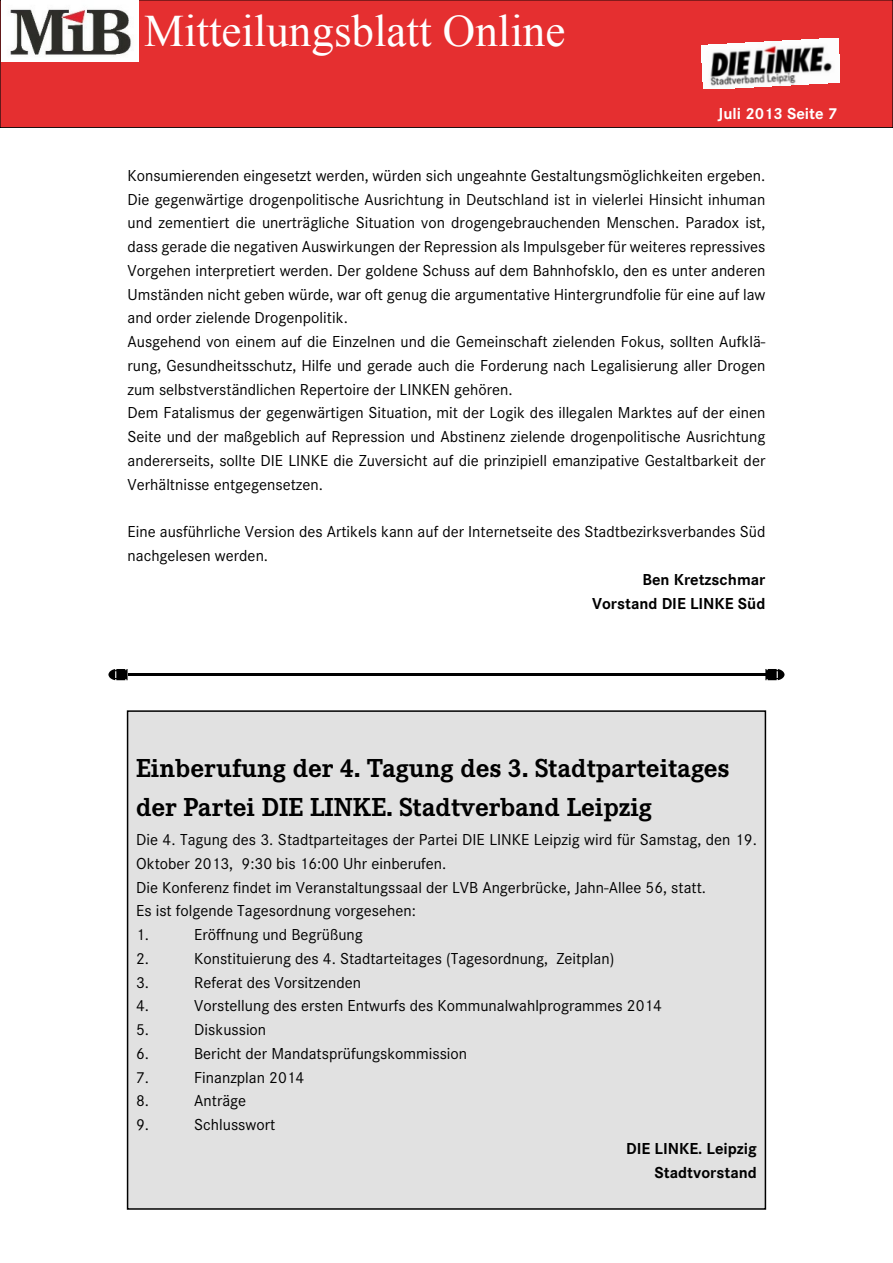
<style>
.page{position:relative;width:893px;height:1263px;background:#fff}
.page>*{position:absolute;margin:0;border:0;box-sizing:border-box;transform-origin:0 0}
.t1{font:45px "Times New Roman";color:#fff}
.t2{font:700 27px/38.8px "Corporate E";color:#000}
.t3{font:16.5px/23.7px "Corporate S";color:#000}
.t4{font:700 16.5px/23.7px "Corporate S";color:#000;text-align:right}
.t5{font:700 16.5px "Corporate S";color:#fff}
</style>
<div class="page">
<div style="left:0;top:0;width:893px;height:128px;background:#e52f30;border:1px solid #000"></div>
<img style="left:1px;top:0;width:138px;height:61px">
<img style="left:702px;top:39px;width:138px;height:50px">
<svg style="left:108px;top:669px;width:20px;height:11px"></svg>
<svg style="left:765px;top:669px;width:19px;height:11px"></svg>
<hr style="left:128px;top:673px;width:637px;height:3px;background:#000">
<div style="left:128px;top:711px;width:637px;height:498px;background:#e1e1e1"></div>
<div style="left:127px;top:710px;width:639px;height:500px;border:2px solid #000"></div>
<h1 class="t1" style="left:144px;top:15px;width:423px">Mitteilungsblatt Online</h1>
<p class="t5" style="left:718px;top:104px;width:121px">Juli 2013 Seite 7</p>
<p class="t3" style="left:128px;top:163px;width:639px">Konsumierenden eingesetzt werden, würden sich ungeahnte Gestaltungsmöglichkeiten ergeben.<br>Die gegenwärtige drogenpolitische Ausrichtung in Deutschland ist in vielerlei Hinsicht inhuman und zementiert die unerträgliche Situation von drogengebrauchenden Menschen. Paradox ist, dass gerade die negativen Auswirkungen der Repression als Impulsgeber für weiteres repressives Vorgehen interpretiert werden. Der goldene Schuss auf dem Bahnhofsklo, den es unter anderen Umständen nicht geben würde, war oft genug die argumentative Hintergrundfolie für eine auf law and order zielende Drogenpolitik.<br>Ausgehend von einem auf die Einzelnen und die Gemeinschaft zielenden Fokus, sollten Aufklä&shy;rung, Gesundheitsschutz, Hilfe und gerade auch die Forderung nach Legalisierung aller Drogen zum selbstverständlichen Repertoire der LINKEN gehören.<br>Dem Fatalismus der gegenwärtigen Situation, mit der Logik des illegalen Marktes auf der einen Seite und der maßgeblich auf Repression und Abstinenz zielende drogenpolitische Ausrichtung andererseits, sollte DIE LINKE die Zuversicht auf die prinzipiell emanzipative Gestaltbarkeit der Verhältnisse entgegensetzen.</p>
<p class="t3" style="left:128px;top:520px;width:639px">Eine ausführliche Version des Artikels kann auf der Internetseite des Stadtbezirksverbandes Süd nachgelesen werden.</p>
<p class="t4" style="left:592px;top:567px;width:175px">Ben Kretzschmar<br>Vorstand DIE LINKE Süd</p>
<h2 class="t2" style="left:136px;top:749px;width:595px">Einberufung der 4. Tagung des 3. Stadtparteitages der Partei DIE LINKE. Stadtverband Leipzig</h2>
<p class="t3" style="left:136px;top:828px;width:622px">Die 4. Tagung des 3. Stadtparteitages der Partei DIE LINKE Leipzig wird für Samstag, den 19.<br>Oktober 2013, 9:30 bis 16:00 Uhr einberufen.<br>Die Konferenz findet im Veranstaltungssaal der LVB Angerbrücke, Jahn-Allee 56, statt.<br>Es ist folgende Tagesordnung vorgesehen:<br>1.</p>
<p class="t3" style="left:194px;top:923px;width:170px">Eröffnung und Begrüßung</p>
<p class="t3" style="left:136px;top:946px;width:15px">2.</p>
<p class="t3" style="left:194px;top:946px;width:422px">Konstituierung des 4. Stadtarteitages (Tagesordnung, Zeitplan)</p>
<p class="t3" style="left:136px;top:970px;width:15px">3.</p>
<p class="t3" style="left:194px;top:970px;width:168px">Referat des Vorsitzenden</p>
<p class="t3" style="left:136px;top:994px;width:15px">4.</p>
<p class="t3" style="left:194px;top:994px;width:469px">Vorstellung des ersten Entwurfs des Kommunalwahlprogrammes 2014</p>
<p class="t3" style="left:136px;top:1018px;width:15px">5.</p>
<p class="t3" style="left:194px;top:1018px;width:74px">Diskussion</p>
<p class="t3" style="left:136px;top:1041px;width:15px">6.</p>
<p class="t3" style="left:194px;top:1041px;width:275px">Bericht der Mandatsprüfungskommission</p>
<p class="t3" style="left:136px;top:1065px;width:15px">7.</p>
<p class="t3" style="left:194px;top:1065px;width:112px">Finanzplan 2014</p>
<p class="t3" style="left:136px;top:1089px;width:15px">8.</p>
<p class="t3" style="left:194px;top:1089px;width:54px">Anträge</p>
<p class="t3" style="left:136px;top:1113px;width:15px">9.</p>
<p class="t3" style="left:194px;top:1113px;width:83px">Schlusswort</p>
<p class="t4" style="left:626px;top:1136px;width:132px">DIE LINKE. Leipzig<br>Stadtvorstand</p>
</div>
